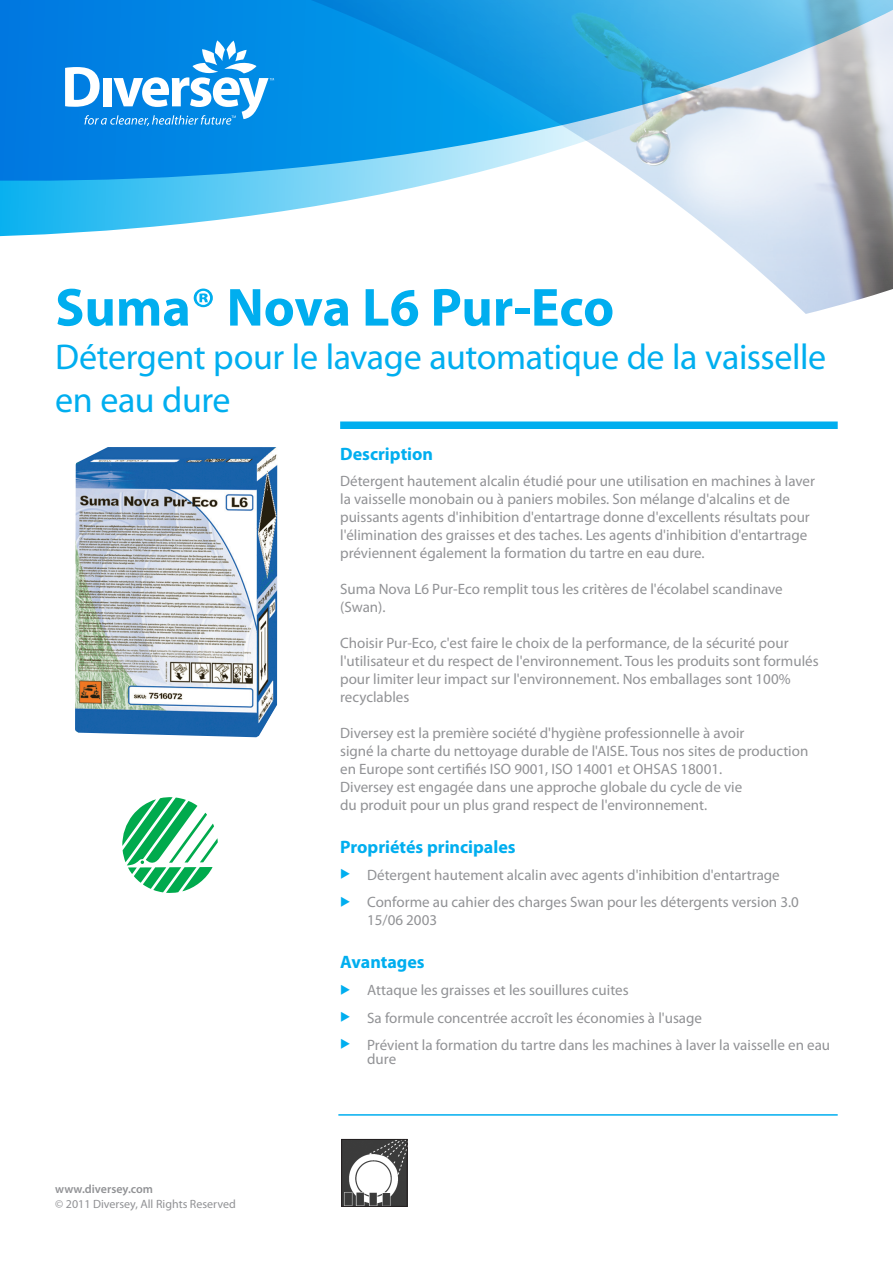
<style>
.page{position:relative;width:893px;height:1263px;background:#fff}
.page>*{position:absolute;margin:0;border:0;box-sizing:border-box;transform-origin:0 0}
.t1{font:700 54px "Myriad Pro";letter-spacing:-.005em;color:#00aeef}
.t2{font:36px/43.2px "Myriad Pro";letter-spacing:-.015em;color:#00aeef}
.t3{font:700 18px "Myriad Pro";color:#00aeef}
.t4{font:15px/18px "Myriad Pro";color:#919295}
.t5{font:12px "Myriad Pro";color:#919295}
.t6{font:600 12px "Myriad Pro";color:#919295}
.s1{color:#00aeef}
</style>
<div class="page">
<img style="left:722px;top:239px;width:171px;height:75px">
<svg style="left:0;top:0;width:893px;height:239px"></svg>
<svg style="left:65px;top:40px;width:209px;height:86px"></svg>
<img style="left:75px;top:447px;width:202px;height:290px">
<svg style="left:122px;top:797px;width:96px;height:96px"></svg>
<div style="left:340px;top:421px;width:498px;height:8px;background:#00aeef"></div>
<img style="left:343px;top:1141px;width:62px;height:64px">
<div style="left:341px;top:1139px;width:66px;height:68px;border:1px solid #231f20"></div>
<hr style="left:338px;top:1114px;width:500px;height:2px;background:#00aeef">
<h1 class="t1" style="left:55px;top:272px;width:560px">Suma® Nova L6 Pur-Eco</h1>
<h2 class="t2" style="left:55px;top:335px;width:772px">Détergent pour le lavage automatique de la vaisselle en eau dure</h2>
<p class="t6" style="left:55px;top:1181px;width:99px">www.diversey.com</p>
<p class="t5" style="left:55px;top:1196px;width:182px">© 2011 Diversey, All Rights Reserved</p>
<p class="t3" style="left:340px;top:442px;width:94px">Description</p>
<p class="t4" style="left:340px;top:471px;width:476px">Détergent hautement alcalin étudié pour une utilisation en machines à laver la vaisselle monobain ou à paniers mobiles. Son mélange d'alcalins et de puissants agents d'inhibition d'entartrage donne d'excellents résultats pour l'élimination des graisses et des taches. Les agents d'inhibition d'entartrage préviennent également la formation du tartre en eau dure.</p>
<p class="t4" style="left:340px;top:579px;width:444px">Suma Nova L6 Pur-Eco remplit tous les critères de l'écolabel scandinave (Swan).</p>
<p class="t4" style="left:340px;top:633px;width:480px">Choisir Pur-Eco, c'est faire le choix de la performance, de la sécurité pour l'utilisateur et du respect de l'environnement. Tous les produits sont formulés pour limiter leur impact sur l'environnement. Nos emballages sont 100% recyclables</p>
<p class="t4" style="left:340px;top:723px;width:470px">Diversey est la première société d'hygiène professionnelle à avoir<br>signé la charte du nettoyage durable de l'AISE. Tous nos sites de production en Europe sont certifiés ISO 9001, ISO 14001 et OHSAS 18001.<br>Diversey est engagée dans une approche globale du cycle de vie<br>du produit pour un plus grand respect de l'environnement.</p>
<p class="t3" style="left:340px;top:835px;width:177px">Propriétés principales</p>
<p class="t4" style="left:340px;top:866px;width:441px"><span class="s1">◆</span> Détergent hautement alcalin avec agents d'inhibition d'entartrage</p>
<p class="t4" style="left:367px;top:893px;width:433px;text-indent:-27px"><span class="s1">◆</span> Conforme au cahier des charges Swan pour les détergents version 3.0<br>15/06 2003</p>
<p class="t3" style="left:340px;top:950px;width:86px">Avantages</p>
<p class="t4" style="left:340px;top:981px;width:290px"><span class="s1">◆</span> Attaque les graisses et les souillures cuites</p>
<p class="t4" style="left:340px;top:1008px;width:363px"><span class="s1">◆</span> Sa formule concentrée accroît les économies à l'usage</p>
<p class="t4" style="left:367px;top:1037px;width:465px;line-height:14.4px;text-indent:-27px"><span class="s1">◆</span> Prévient la formation du tartre dans les machines à laver la vaisselle en eau dure</p>
</div>
